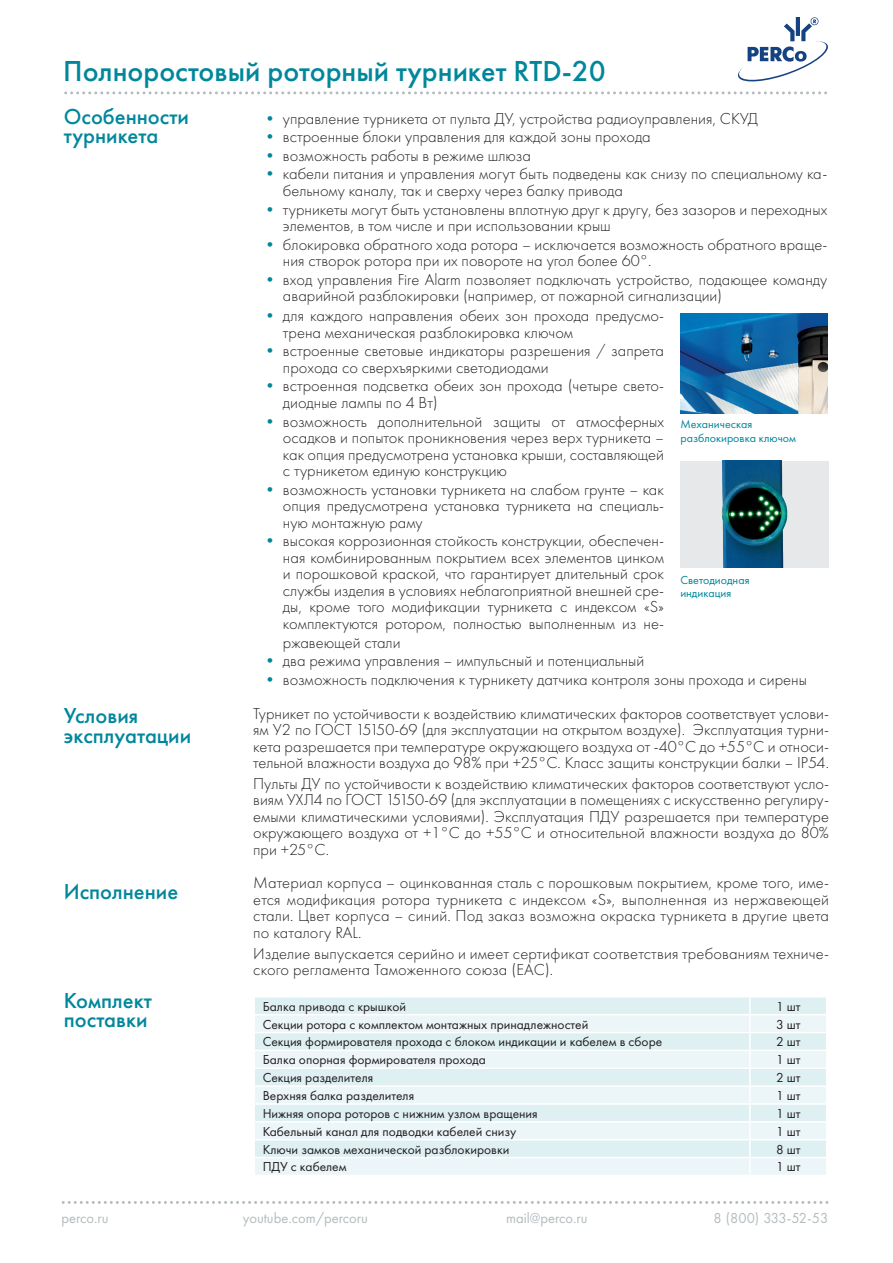
<style>
.page{position:relative;width:893px;height:1263px;background:#fff}
.page>*{position:absolute;margin:0;border:0;box-sizing:border-box;transform-origin:0 0}
.ТОЗ_Заголовок_раздел{font:500 30px "Futura New";color:#00879b}
.ТОЗ_заголовки_в_текс{font:500 22.5px "Futura New";color:#00879b}
.Основной_текст_Futur{font:300 16.5px/16.5px "Futura New";color:#231f20}
.t1{font:15px "Futura New";color:#b3bbbe}
.t2{font:15px "Futura New";letter-spacing:-.025em;color:#b3bbbe}
.Таблица_текст_futura{font:13.5px "Futura New";color:#231f20}
.ТОЗ_подпись_к_картин{font:12px "Futura New";color:#00879b}
.s1{font-weight:400;color:#00879b}
</style>
<div class="page">
<svg style="left:66px;top:91px;width:754px;height:3px"></svg>
<svg style="left:63px;top:1201px;width:758px;height:3px"></svg>
<svg style="left:738px;top:18px;width:90px;height:64px"></svg>
<img style="left:681px;top:314px;width:147px;height:99px">
<div style="left:680px;top:461px;width:149px;height:107px;background:#e7e8e9"></div>
<img style="left:721px;top:461px;width:67px;height:107px">
<div style="left:255px;top:997px;width:571px;height:17px;background:#dff0f3"></div>
<svg style="left:255px;top:1015px;width:571px;height:160px;background:#e6f3f5"></svg>
<hr style="left:253px;top:1032px;width:497px;height:1px;background:#fff">
<hr style="left:750px;top:1032px;width:77px;height:1px;background:#fff">
<hr style="left:253px;top:1050px;width:497px;height:1px;background:#fff">
<hr style="left:750px;top:1050px;width:77px;height:1px;background:#fff">
<hr style="left:253px;top:1067px;width:497px;height:2px;background:#fff">
<hr style="left:750px;top:1067px;width:77px;height:2px;background:#fff">
<hr style="left:253px;top:1085px;width:497px;height:2px;background:#fff">
<hr style="left:750px;top:1085px;width:77px;height:2px;background:#fff">
<hr style="left:253px;top:1103px;width:497px;height:2px;background:#fff">
<hr style="left:253px;top:1121px;width:497px;height:1px;background:#fff">
<hr style="left:750px;top:1103px;width:77px;height:2px;background:#fff">
<hr style="left:750px;top:1121px;width:77px;height:1px;background:#fff">
<hr style="left:253px;top:1139px;width:497px;height:1px;background:#fff">
<hr style="left:253px;top:1157px;width:497px;height:1px;background:#fff">
<hr style="left:750px;top:1139px;width:77px;height:1px;background:#fff">
<hr style="left:750px;top:1157px;width:77px;height:1px;background:#fff">
<svg style="left:749px;top:997px;width:2px;height:178px"></svg>
<p class="ТОЗ_Заголовок_раздел" style="left:63px;top:53px;width:544px">Полноростовый роторный турникет RTD-20</p>
<p class="Основной_текст_Futur" style="left:262px;top:110px;width:498px"><span class="s1">•</span> управление турникета от пульта ДУ, устройства радиоуправления, СКУД</p>
<p class="Основной_текст_Futur" style="left:262px;top:129px;width:391px"><span class="s1">•</span> встроенные блоки управления для каждой зоны прохода</p>
<p class="Основной_текст_Futur" style="left:262px;top:147px;width:271px"><span class="s1">•</span> возможность работы в режиме шлюза</p>
<p class="Основной_текст_Futur" style="left:283px;top:166px;width:546px;text-indent:-21px"><span class="s1">•</span> кабели питания и управления могут быть подведены как снизу по специальному ка&shy;бельному каналу, так и сверху через балку привода</p>
<p class="Основной_текст_Futur" style="left:283px;top:201px;width:546px;text-indent:-21px"><span class="s1">•</span> турникеты могут быть установлены вплотную друг к другу, без зазоров и переходных элементов, в том числе и при использовании крыш</p>
<p class="Основной_текст_Futur" style="left:283px;top:236px;width:546px;text-indent:-21px"><span class="s1">•</span> блокировка обратного хода ротора – исключается возможность обратного враще&shy;ния створок ротора при их повороте на угол более 60°.</p>
<p class="Основной_текст_Futur" style="left:283px;top:271px;width:546px;text-indent:-21px"><span class="s1">•</span> вход управления Fire Alarm позволяет подключать устройство, подающее команду аварийной разблокировки (например, от пожарной сигнализации)</p>
<p class="ТОЗ_заголовки_в_текс" style="left:64px;top:103px;width:127px">Особенности</p>
<p class="ТОЗ_заголовки_в_текс" style="left:64px;top:122px;width:96px">турникета</p>
<p class="ТОЗ_заголовки_в_текс" style="left:64px;top:702px;width:76px">Условия</p>
<p class="ТОЗ_заголовки_в_текс" style="left:64px;top:721px;width:129px">эксплуатации</p>
<p class="ТОЗ_заголовки_в_текс" style="left:64px;top:878px;width:116px">Исполнение</p>
<p class="ТОЗ_заголовки_в_текс" style="left:64px;top:986px;width:90px">Комплект</p>
<p class="ТОЗ_заголовки_в_текс" style="left:64px;top:1006px;width:85px">поставки</p>
<p class="Основной_текст_Futur" style="left:283px;top:308px;width:382px;text-indent:-21px"><span class="s1">•</span> для каждого направления обеих зон прохода предусмо&shy;трена механическая разблокировка ключом</p>
<p class="Основной_текст_Futur" style="left:283px;top:343px;width:382px;text-indent:-21px"><span class="s1">•</span> встроенные световые индикаторы разрешения / запрета прохода со сверхъяркими светодиодами</p>
<p class="Основной_текст_Futur" style="left:283px;top:378px;width:382px;text-indent:-21px"><span class="s1">•</span> встроенная подсветка обеих зон прохода (четыре свето&shy;диодные лампы по 4 Вт)</p>
<p class="Основной_текст_Futur" style="left:283px;top:413px;width:383px;text-align:justify;text-indent:-21px"><span class="s1">•</span> возможность дополнительной защиты от атмосферных осадков и попыток проникновения через верх турникета – как опция предусмотрена установка крыши, составляющей с турникетом единую конструкцию</p>
<p class="Основной_текст_Futur" style="left:283px;top:481px;width:382px;text-align:justify;text-indent:-21px"><span class="s1">•</span> возможность установки турникета на слабом грунте – как опция предусмотрена установка турникета на специаль&shy;ную монтажную раму</p>
<p class="Основной_текст_Futur" style="left:283px;top:533px;width:382px;text-align:justify;text-indent:-21px"><span class="s1">•</span> высокая коррозионная стойкость конструкции, обеспечен&shy;ная комбинированным покрытием всех элементов цинком и порошковой краской, что гарантирует длительный срок службы изделия в условиях неблагоприятной внешней сре&shy;ды, кроме того модификации турникета с индексом «S» комплектуются ротором, полностью выполненным из не-</p>
<p class="Основной_текст_Futur" style="left:283px;top:634px;width:119px">ржавеющей стали</p>
<p class="Основной_текст_Futur" style="left:262px;top:653px;width:384px"><span class="s1">•</span> два режима управления – импульсный и потенциальный</p>
<p class="Основной_текст_Futur" style="left:262px;top:671px;width:547px"><span class="s1">•</span> возможность подключения к турникету датчика контроля зоны прохода и сирены</p>
<p class="Основной_текст_Futur" style="left:253px;top:705px;width:577px;text-align:justify">Турникет по устойчивости к воздействию климатических факторов соответствует услови&shy;ям У2 по ГОСТ 15150-69 (для эксплуатации на открытом воздухе). Эксплуатация турни&shy;кета разрешается при температуре окружающего воздуха от -40°С до +55°С и относи&shy;тельной влажности воздуха до 98% при +25°С. Класс защиты конструкции балки – IP54.</p>
<p class="Основной_текст_Futur" style="left:253px;top:775px;width:577px;text-align:justify">Пульты ДУ по устойчивости к воздействию климатических факторов соответствуют усло&shy;виям УХЛ4 по ГОСТ 15150-69 (для эксплуатации в помещениях с искусственно регулиру&shy;емыми климатическими условиями). Эксплуатация ПДУ разрешается при температуре окружающего воздуха от +1°С до +55°С и относительной влажности воздуха до 80% при +25°С.</p>
<p class="Основной_текст_Futur" style="left:253px;top:875px;width:577px;text-align:justify">Материал корпуса – оцинкованная сталь с порошковым покрытием, кроме того, име&shy;ется модификация ротора турникета с индексом «S», выполненная из нержавеющей стали. Цвет корпуса – синий. Под заказ возможна окраска турникета в другие цвета по каталогу RAL.</p>
<p class="Основной_текст_Futur" style="left:253px;top:945px;width:577px">Изделие выпускается серийно и имеет сертификат соответствия требованиям техниче&shy;ского регламента Таможенного союза (ЕАС).</p>
<p class="ТОЗ_подпись_к_картин" style="left:680px;top:417px;width:73px">Механическая</p>
<p class="ТОЗ_подпись_к_картин" style="left:680px;top:431px;width:117px">разблокировка ключом</p>
<p class="ТОЗ_подпись_к_картин" style="left:680px;top:572px;width:71px">Светодиодная</p>
<p class="ТОЗ_подпись_к_картин" style="left:680px;top:586px;width:52px">индикация</p>
<p class="Таблица_текст_futura" style="left:263px;top:998px;width:145px">Балка привода с крышкой</p>
<p class="Таблица_текст_futura" style="left:776px;top:998px;width:26px">1 шт</p>
<p class="Таблица_текст_futura" style="left:263px;top:1016px;width:327px">Секции ротора с комплектом монтажных принадлежностей</p>
<p class="Таблица_текст_futura" style="left:776px;top:1016px;width:26px">3 шт</p>
<p class="Таблица_текст_futura" style="left:263px;top:1034px;width:401px">Секция формирователя прохода с блоком индикации и кабелем в сборе</p>
<p class="Таблица_текст_futura" style="left:776px;top:1034px;width:26px">2 шт</p>
<p class="Таблица_текст_futura" style="left:263px;top:1052px;width:225px">Балка опорная формирователя прохода</p>
<p class="Таблица_текст_futura" style="left:776px;top:1052px;width:26px">1 шт</p>
<p class="Таблица_текст_futura" style="left:263px;top:1069px;width:112px">Секция разделителя</p>
<p class="Таблица_текст_futura" style="left:776px;top:1069px;width:26px">2 шт</p>
<p class="Таблица_текст_futura" style="left:263px;top:1087px;width:153px">Верхняя балка разделителя</p>
<p class="Таблица_текст_futura" style="left:776px;top:1087px;width:26px">1 шт</p>
<p class="Таблица_текст_futura" style="left:263px;top:1105px;width:277px">Нижняя опора роторов с нижним узлом вращения</p>
<p class="Таблица_текст_futura" style="left:776px;top:1105px;width:26px">1 шт</p>
<p class="Таблица_текст_futura" style="left:263px;top:1123px;width:255px">Кабельный канал для подводки кабелей снизу</p>
<p class="Таблица_текст_futura" style="left:776px;top:1123px;width:26px">1 шт</p>
<p class="Таблица_текст_futura" style="left:263px;top:1141px;width:248px">Ключи замков механической разблокировки</p>
<p class="Таблица_текст_futura" style="left:776px;top:1141px;width:26px">8 шт</p>
<p class="Таблица_текст_futura" style="left:263px;top:1159px;width:85px">ПДУ с кабелем</p>
<p class="Таблица_текст_futura" style="left:776px;top:1159px;width:26px">1 шт</p>
<p class="t1" style="left:62px;top:1209px;width:49px">perco.ru</p>
<p class="t1" style="left:243px;top:1209px;width:127px">youtube.com/percoru</p>
<p class="t1" style="left:506px;top:1209px;width:83px">mail@perco.ru</p>
<p class="t2" style="left:713px;top:1209px;width:116px">8 (800) 333-52-53</p>
</div>
